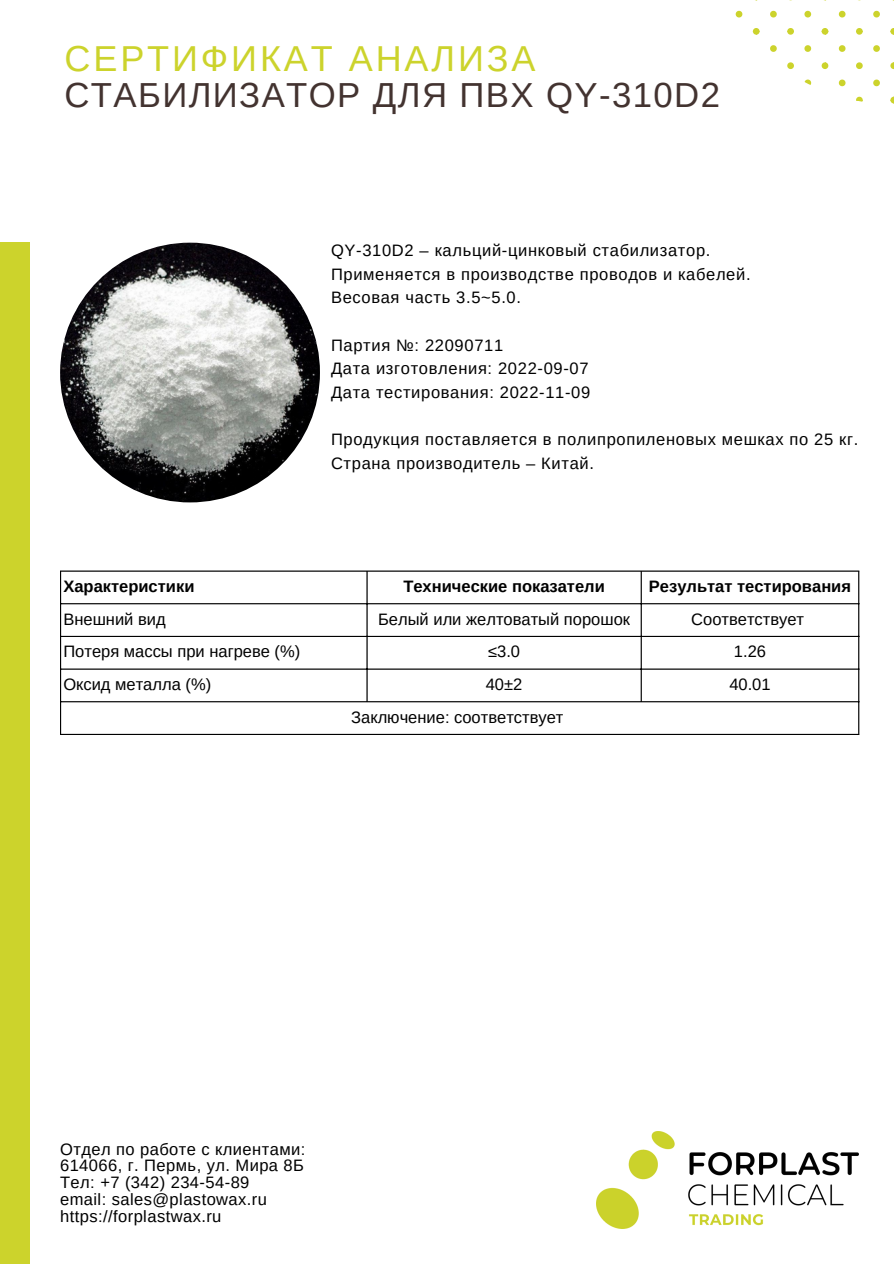
<style>
.page{position:relative;width:894px;height:1264px;background:#fff}
.page>*{position:absolute;margin:0;border:0;box-sizing:border-box;transform-origin:0 0}
.t1{font:36px "Arimo";letter-spacing:.08em;color:#ccd32c}
.t2{font:34.8px "Arimo";letter-spacing:.04em;color:#433330}
.t3{font:16.5px "Arimo";letter-spacing:.04em;color:#000}
.t4{font:16.5px "Arimo";color:#000}
.t5{font:700 16.5px "Arimo";color:#000}
</style>
<div class="page">
<div style="left:0;top:243px;width:30px;height:1020px;background:#ccd32c"></div>
<img style="left:60px;top:243px;width:260px;height:259px;border-radius:50%">
<hr style="left:60px;top:571px;width:1px;height:163px;background:#000">
<hr style="left:366px;top:571px;width:1px;height:130px;background:#000">
<hr style="left:640px;top:571px;width:1px;height:130px;background:#000">
<hr style="left:858px;top:571px;width:1px;height:163px;background:#000">
<hr style="left:60px;top:570px;width:799px;height:1px;background:#000">
<hr style="left:60px;top:603px;width:799px;height:1px;background:#000">
<hr style="left:60px;top:636px;width:799px;height:1px;background:#000">
<hr style="left:60px;top:668px;width:799px;height:1px;background:#000">
<hr style="left:60px;top:701px;width:799px;height:1px;background:#000">
<hr style="left:60px;top:734px;width:799px;height:1px;background:#000">
<svg style="left:838px;top:11px;width:7px;height:6px"></svg>
<svg style="left:873px;top:11px;width:6px;height:6px"></svg>
<svg style="left:890px;top:62px;width:4px;height:7px"></svg>
<svg style="left:856px;top:62px;width:6px;height:7px"></svg>
<svg style="left:838px;top:80px;width:7px;height:6px"></svg>
<svg style="left:873px;top:80px;width:6px;height:6px"></svg>
<svg style="left:838px;top:45px;width:7px;height:7px"></svg>
<svg style="left:873px;top:45px;width:6px;height:7px"></svg>
<svg style="left:890px;top:28px;width:4px;height:7px"></svg>
<svg style="left:856px;top:28px;width:6px;height:7px"></svg>
<svg style="left:890px;top:97px;width:4px;height:6px"></svg>
<svg style="left:856px;top:97px;width:6px;height:5px"></svg>
<svg style="left:770px;top:11px;width:6px;height:6px"></svg>
<svg style="left:804px;top:11px;width:6px;height:6px"></svg>
<svg style="left:821px;top:62px;width:7px;height:7px"></svg>
<svg style="left:787px;top:62px;width:6px;height:7px"></svg>
<svg style="left:804px;top:80px;width:6px;height:5px"></svg>
<svg style="left:770px;top:45px;width:6px;height:7px"></svg>
<svg style="left:804px;top:45px;width:6px;height:7px"></svg>
<svg style="left:821px;top:28px;width:7px;height:7px"></svg>
<svg style="left:787px;top:28px;width:6px;height:7px"></svg>
<svg style="left:735px;top:11px;width:7px;height:6px"></svg>
<svg style="left:752px;top:28px;width:7px;height:7px"></svg>
<img style="left:596px;top:1131px;width:262px;height:97px">
<p class="t1" style="left:64px;top:39px;width:472px">СЕРТИФИКАТ АНАЛИЗА</p>
<p class="t2" style="left:64px;top:76px;width:657px">СТАБИЛИЗАТОР ДЛЯ ПВХ QY-310D2</p>
<p class="t3" style="left:331px;top:241px;width:381px">QY-310D2 – кальций-цинковый стабилизатор.</p>
<p class="t3" style="left:331px;top:265px;width:421px">Применяется в производстве проводов и кабелей.</p>
<p class="t3" style="left:331px;top:288px;width:191px">Весовая часть 3.5~5.0.</p>
<p class="t3" style="left:331px;top:336px;width:174px">Партия №: 22090711</p>
<p class="t3" style="left:331px;top:359px;width:259px">Дата изготовления: 2022-09-07</p>
<p class="t3" style="left:331px;top:383px;width:261px">Дата тестирования: 2022-11-09</p>
<p class="t3" style="left:331px;top:430px;width:528px">Продукция поставляется в полипропиленовых мешках по 25 кг.</p>
<p class="t3" style="left:331px;top:454px;width:264px">Страна производитель – Китай.</p>
<p class="t5" style="left:63px;top:577px;width:132px">Характеристики</p>
<p class="t5" style="left:403px;top:577px;width:203px">Технические показатели</p>
<p class="t5" style="left:648px;top:577px;width:204px">Результат тестирования</p>
<p class="t4" style="left:63px;top:609px;width:104px">Внешний вид</p>
<p class="t4" style="left:378px;top:609px;width:253px">Белый или желтоватый порошок</p>
<p class="t4" style="left:691px;top:609px;width:114px">Соответствует</p>
<p class="t4" style="left:63px;top:642px;width:238px">Потеря массы при нагреве (%)</p>
<p class="t3" style="left:488px;top:642px;width:33px">≤3.0</p>
<p class="t3" style="left:733px;top:642px;width:34px">1.26</p>
<p class="t4" style="left:63px;top:675px;width:149px">Оксид металла (%)</p>
<p class="t3" style="left:485px;top:675px;width:38px">40±2</p>
<p class="t3" style="left:729px;top:675px;width:43px">40.01</p>
<p class="t4" style="left:351px;top:707px;width:214px">Заключение: соответствует</p>
<p class="t3" style="left:60px;top:1139px;width:247px">Отдел по работе с клиентами:</p>
<p class="t3" style="left:60px;top:1156px;width:245px">614066, г. Пермь, ул. Мира 8Б</p>
<p class="t3" style="left:60px;top:1173px;width:191px">Тел: +7 (342) 234-54-89</p>
<p class="t3" style="left:60px;top:1190px;width:208px">email: sales@plastowax.ru</p>
<p class="t3" style="left:60px;top:1207px;width:163px">https://forplastwax.ru</p>
</div>
